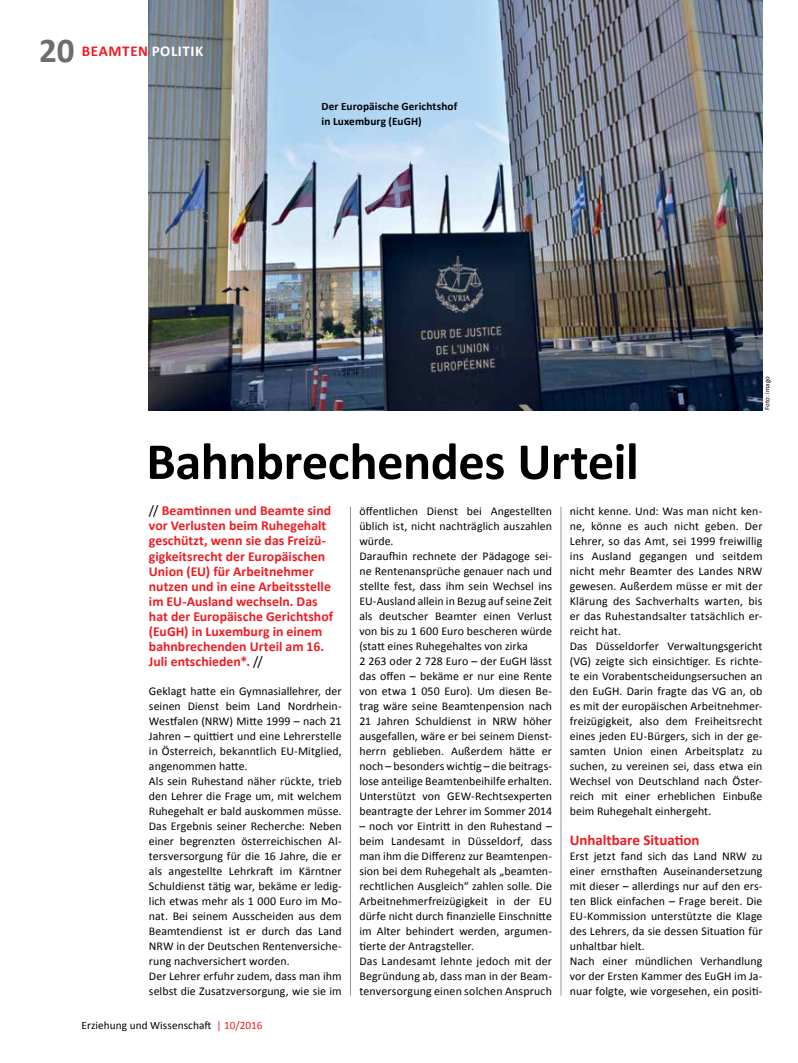
<style>
.page{position:relative;width:798px;height:1063px;background:#fff}
.page>*{position:absolute;margin:0;border:0;box-sizing:border-box;transform-origin:0 0}
.t1{font:700 52.5px "Calibri";letter-spacing:-.01em;color:#000}
.t2{font:700 35px "Calibri";color:#6d6e71}
.t3{font:700 15px "Calibri";color:#ed1d24}
.t4{font:700 15px "Calibri";letter-spacing:.04em;color:#ed1d24}
.t5{font:700 13.75px/15px "Calibri";color:#ed1d24}
.t6{font:11.88px/15px "Calibri";letter-spacing:.005em;color:#000}
.t7{font:700 11.25px/15px "Calibri";letter-spacing:.01em;color:#000}
.t8{font:11.25px "Calibri";letter-spacing:.005em;color:#000}
.t9{font:6.88px "Calibri";letter-spacing:.02em;color:#000}
.s1{color:#fff}
.s2{font-weight:400;color:#000}
.s3{color:#ed1d24}
</style>
<div class="page">
<hr style="left:560px;top:507px;width:1px;height:489px;background:#939598">
<hr style="left:350px;top:507px;width:1px;height:489px;background:#939598">
<img style="left:149px;top:0;width:613px;height:410px">
<h2 class="t2" style="left:39px;top:28px;width:37px">20</h2>
<p class="t4" style="left:82px;top:42px;width:123px">BEAMTEN <span class="s1">POLITIK</span></p>
<p class="t7" style="left:321px;top:99px;width:137px">Der Europäische Gerichtshof in Luxemburg (EuGH)</p>
<h1 class="t1" style="left:146px;top:428px;width:494px">Bahnbrechendes Urteil</h1>
<p class="t9" style="left:762px;top:410px;width:36px;rotate:-90deg">Foto: imago</p>
<p class="t5" style="left:149px;top:503px;width:185px"><span class="s2">//</span> Beamtinnen und Beamte sind vor Verlusten beim Ruhegehalt geschützt, wenn sie das Freizü&shy;gigkeitsrecht der Europäischen<br>Union (EU) für Arbeitnehmer nutzen und in eine Arbeitsstelle im EU-Ausland wechseln. Das hat der Europäische Gerichtshof (EuGH) in Luxemburg in einem bahnbrechenden Urteil am 16.<br>Juli entschieden*. <span class="s2">//</span></p>
<p class="t6" style="left:149px;top:684px;width:194px">Geklagt hatte ein Gymnasiallehrer, der seinen Dienst beim Land Nordrhein-Westfalen (NRW) Mitte 1999 – nach 21<br>Jahren – quittiert und eine Lehrerstelle in Österreich, bekanntlich EU-Mitglied, angenommen hatte.<br>Als sein Ruhestand näher rückte, trieb den Lehrer die Frage um, mit welchem Ruhegehalt er bald auskommen müsse.<br>Das Ergebnis seiner Recherche: Neben einer begrenzten österreichischen Al&shy;tersversorgung für die 16 Jahre, die er als angestellte Lehrkraft im Kärntner Schuldienst tätig war, bekäme er ledig&shy;lich etwas mehr als 1 000 Euro im Mo&shy;nat. Bei seinem Ausscheiden aus dem Beamtendienst ist er durch das Land NRW in der Deutschen Rentenversiche&shy;rung nachversichert worden.<br>Der Lehrer erfuhr zudem, dass man ihm selbst die Zusatzversorgung, wie sie im</p>
<p class="t8" style="left:81px;top:1018px;width:182px">Erziehung und Wissenschaft <span class="s3">| 10/2016</span></p>
<p class="t6" style="left:359px;top:504px;width:194px">öffentlichen Dienst bei Angestellten üblich ist, nicht nachträglich auszahlen würde.<br>Daraufhin rechnete der Pädagoge sei&shy;ne Rentenansprüche genauer nach und stellte fest, dass ihm sein Wechsel ins EU-Ausland allein in Bezug auf seine Zeit als deutscher Beamter einen Verlust von bis zu 1 600 Euro bescheren würde (statt eines Ruhegehaltes von zirka<br>2 263 oder 2 728 Euro – der EuGH lässt das offen – bekäme er nur eine Rente von etwa 1 050 Euro). Um diesen Be&shy;trag wäre seine Beamtenpension nach 21 Jahren Schuldienst in NRW höher ausgefallen, wäre er bei seinem Dienst&shy;herrn geblieben. Außerdem hätte er noch – besonders wichtig – die beitrags&shy;lose anteilige Beamtenbeihilfe erhalten.<br>Unterstützt von GEW-Rechtsexperten beantragte der Lehrer im Sommer 2014</p>
<p class="t6" style="left:359px;top:819px;width:194px">– noch vor Eintritt in den Ruhestand – beim Landesamt in Düsseldorf, dass man ihm die Differenz zur Beamtenpen&shy;sion bei dem Ruhegehalt als „beamten&shy;rechtlichen Ausgleich“ zahlen solle. Die Arbeitnehmerfreizügigkeit in der EU dürfe nicht durch finanzielle Einschnitte im Alter behindert werden, argumen&shy;tierte der Antragsteller.<br>Das Landesamt lehnte jedoch mit der Begründung ab, dass man in der Beam&shy;tenversorgung einen solchen Anspruch</p>
<p class="t6" style="left:569px;top:504px;width:194px">nicht kenne. Und: Was man nicht ken&shy;ne, könne es auch nicht geben. Der Lehrer, so das Amt, sei 1999 freiwillig ins Ausland gegangen und seitdem nicht mehr Beamter des Landes NRW gewesen. Außerdem müsse er mit der Klärung des Sachverhalts warten, bis er das Ruhestandsalter tatsächlich er&shy;reicht hat.<br>Das Düsseldorfer Verwaltungsgericht (VG) zeigte sich einsichtiger. Es richte&shy;te ein Vorabentscheidungsersuchen an den EuGH. Darin fragte das VG an, ob es mit der europäischen Arbeitnehmer&shy;freizügigkeit, also dem Freiheitsrecht eines jeden EU-Bürgers, sich in der ge&shy;samten Union einen Arbeitsplatz zu suchen, zu vereinen sei, dass etwa ein Wechsel von Deutschland nach Öster&shy;reich mit einer erheblichen Einbuße beim Ruhegehalt einhergeht.</p>
<p class="t3" style="left:569px;top:831px;width:131px">Unhaltbare Situation</p>
<p class="t6" style="left:569px;top:849px;width:194px">Erst jetzt fand sich das Land NRW zu einer ernsthaften Auseinandersetzung mit dieser – allerdings nur auf den ers&shy;ten Blick einfachen – Frage bereit. Die EU-Kommission unterstützte die Klage des Lehrers, da sie dessen Situation für unhaltbar hielt.<br>Nach einer mündlichen Verhandlung vor der Ersten Kammer des EuGH im Ja&shy;nuar folgte, wie vorgesehen, ein positi-</p>
</div>
